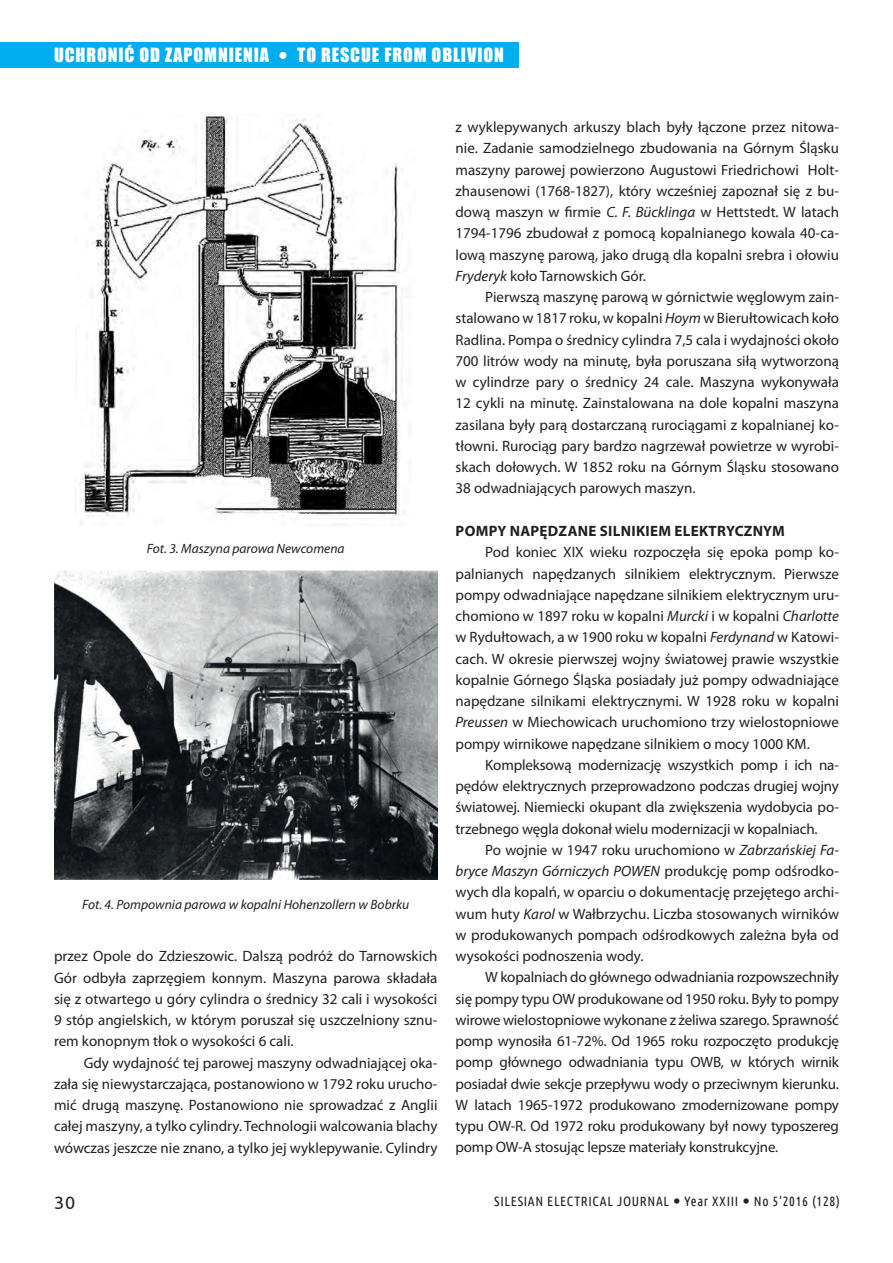
<style>
.page{position:relative;width:893px;height:1263px;background:#fff}
.page>*{position:absolute;margin:0;border:0;box-sizing:border-box;transform-origin:0 0}
.t1{font:18px "Impact";letter-spacing:.05em;color:#fff}
.t2{font:18px "Ubuntu";color:#231f20}
.t3{font:15px/21.3px "Myriad Pro";color:#231f20;text-align:justify}
.t4{font:700 15px "Myriad Pro";letter-spacing:.02em;color:#231f20}
.t5{font:italic 13.5px "Myriad Pro";color:#231f20}
.t6{font:13.5px "Ubuntu Condensed";letter-spacing:.05em;color:#231f20}
.s1{font-style:italic}
</style>
<div class="page">
<div style="left:0;top:42px;width:519px;height:26px;background:#00aeef"></div>
<img style="left:54px;top:571px;width:383px;height:309px">
<img style="left:80px;top:116px;width:322px;height:410px">
<p class="t1" style="left:54px;top:41px;width:217px">UCHRONIĆ OD ZAPOMNIENIA</p>
<p class="t1" style="left:54px;top:41px;width:163px">ELEKTROENERGETYKA</p>
<p class="t1" style="left:244px;top:41px;width:161px">POWER ENGINEERING</p>
<p class="t1" style="left:297px;top:41px;width:208px">TO RESCUE FROM OBLIVION</p>
<p class="t5" style="left:147px;top:540px;width:199px">Fot. 3. Maszyna parowa Newcomena</p>
<p class="t5" style="left:82px;top:896px;width:329px">Fot. 4. Pompownia parowa w kopalni Hohenzollern w Bobrku</p>
<p class="t3" style="left:54px;top:945px;width:385px">przez Opole do Zdzieszowic. Dalszą podróż do Tarnowskich Gór odbyła zaprzęgiem konnym. Maszyna parowa składała się z otwartego u góry cylindra o średnicy 32 cali i wysokości 9 stóp angielskich, w którym poruszał się uszczelniony sznu&shy;rem konopnym tłok o wysokości 6 cali.</p>
<p class="t3" style="left:54px;top:1052px;width:385px;text-indent:30px">Gdy wydajność tej parowej maszyny odwadniającej oka&shy;zała się niewystarczająca, postanowiono w 1792 roku urucho&shy;mić drugą maszynę. Postanowiono nie sprowadzać z Anglii całej maszyny, a tylko cylindry. Technologii walcowania blachy wówczas jeszcze nie znano, a tylko jej wyklepywanie. Cylindry</p>
<p class="t3" style="left:455px;top:116px;width:385px">z wyklepywanych arkuszy blach były łączone przez nitowa&shy;nie. Zadanie samodzielnego zbudowania na Górnym Śląsku maszyny parowej powierzono Augustowi Friedrichowi Holt&shy;zhausenowi (1768-1827), który wcześniej zapoznał się z bu&shy;dową maszyn w firmie <span class="s1">C. F. Bücklinga</span> w Hettstedt. W latach 1794-1796 zbudował z pomocą kopalnianego kowala 40-ca&shy;lową maszynę parową, jako drugą dla kopalni srebra i ołowiu <span class="s1">Fryderyk</span> koło Tarnowskich Gór.</p>
<p class="t3" style="left:455px;top:286px;width:385px;text-indent:30px">Pierwszą maszynę parową w górnictwie węglowym zain&shy;stalowano w 1817 roku, w kopalni <span class="s1">Hoym</span> w Bierułtowicach koło Radlina. Pompa o średnicy cylindra 7,5 cala i wydajności około 700 litrów wody na minutę, była poruszana siłą wytworzoną w cylindrze pary o średnicy 24 cale. Maszyna wykonywała 12 cykli na minutę. Zainstalowana na dole kopalni maszyna zasilana były parą dostarczaną rurociągami z kopalnianej ko&shy;tłowni. Rurociąg pary bardzo nagrzewał powietrze w wyrobi&shy;skach dołowych. W 1852 roku na Górnym Śląsku stosowano 38 odwadniających parowych maszyn.</p>
<p class="t4" style="left:456px;top:521px;width:331px">POMPY NAPĘDZANE SILNIKI EM ELEKTRYC ZNYM</p>
<p class="t3" style="left:455px;top:541px;width:385px;text-indent:30px">Pod koniec XIX wieku rozpoczęła się epoka pomp ko&shy;palnianych napędzanych silnikiem elektrycznym. Pierwsze pompy odwadniające napędzane silnikiem elektrycznym uru&shy;chomiono w 1897 roku w kopalni <span class="s1">Murcki</span> i w kopalni <span class="s1">Charlotte </span>w Rydułtowach, a w 1900 roku w kopalni <span class="s1">Ferdynand</span> w Katowi&shy;cach. W okresie pierwszej wojny światowej prawie wszystkie kopalnie Górnego Śląska posiadały już pompy odwadniające napędzane silnikami elektrycznymi. W 1928 roku w kopalni <span class="s1">Preussen</span> w Miechowicach uruchomiono trzy wielostopniowe pompy wirnikowe napędzane silnikiem o mocy 1000 KM.</p>
<p class="t3" style="left:455px;top:754px;width:385px;text-indent:30px">Kompleksową modernizację wszystkich pomp i ich na&shy;pędów elektrycznych przeprowadzono podczas drugiej wojny światowej. Niemiecki okupant dla zwiększenia wydobycia po&shy;trzebnego węgla dokonał wielu modernizacji w kopalniach.</p>
<p class="t3" style="left:455px;top:839px;width:385px;text-indent:30px">Po wojnie w 1947 roku uruchomiono w <span class="s1">Zabrzańskiej Fa&shy;bryce Maszyn Górniczych POWEN</span> produkcję pomp odśrodko&shy;wych dla kopalń, w oparciu o dokumentację przejętego archi&shy;wum huty <span class="s1">Karol</span> w Wałbrzychu. Liczba stosowanych wirników w produkowanych pompach odśrodkowych zależna była od wysokości podnoszenia wody.</p>
<p class="t3" style="left:455px;top:966px;width:385px;text-indent:30px">W kopalniach do głównego odwadniania rozpowszechniły się pompy typu OW produkowane od 1950 roku. Były to pompy wirowe wielostopniowe wykonane z żeliwa szarego. Sprawność pomp wynosiła 61-72%. Od 1965 roku rozpoczęto produkcję pomp głównego odwadniania typu OWB, w których wirnik posiadał dwie sekcje przepływu wody o przeciwnym kierunku.<br>W latach 1965-1972 produkowano zmodernizowane pompy typu OW-R. Od 1972 roku produkowany był nowy typoszereg pomp OW-A stosując lepsze materiały konstrukcyjne.</p>
<p class="t2" style="left:54px;top:1192px;width:23px">30</p>
<p class="t6" style="left:494px;top:1192px;width:347px">SILESIAN ELECTRICAL JOURNAL Year XXIII No 5’2016 (128)</p>
</div>
